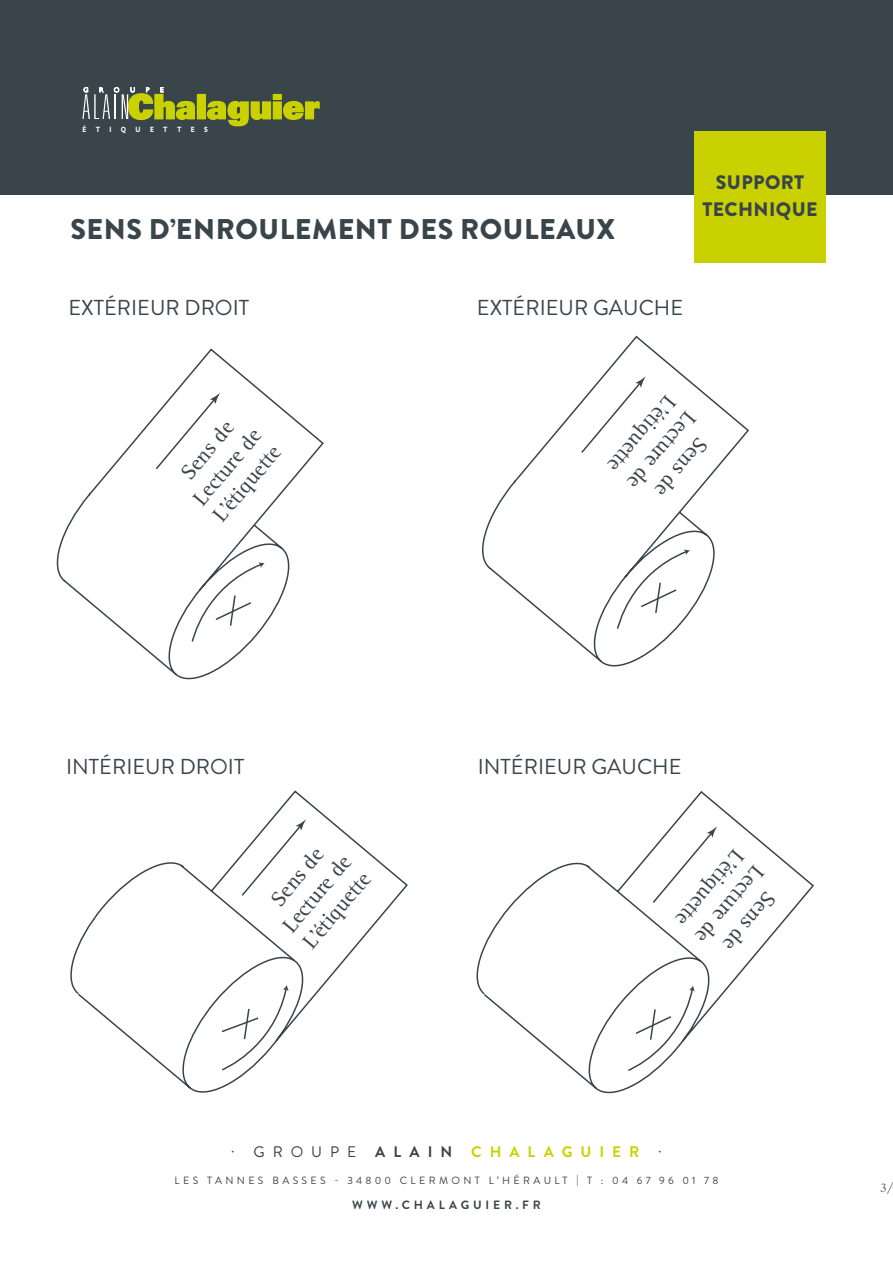
<style>
.page{position:relative;width:893px;height:1263px;background:#fff}
.page>*{position:absolute;margin:0;border:0;box-sizing:border-box;transform-origin:0 0}
.t1{font:900 28.5px "Brandon Grotesque";letter-spacing:.02em;color:#39444b}
.t2{font:21.6px/26px "Rotis Serif";color:#39444b;text-align:center}
.t3{font:21.6px "Brandon Grotesque";color:#39444b}
.t4{font:900 19.5px/26.5px "Brandon Grotesque";letter-spacing:.02em;color:#39444b;text-align:center}
.t5{font:700 15.3px "Brandon Grotesque";letter-spacing:.52em;color:#c9d200}
.t6{font:13.5px "Centaur";color:#39444b}
.t7{font:700 12px "Brandon Grotesque";color:#39444b}
.t8{font:10.5px "Brandon Grotesque";letter-spacing:.32em;color:#39444b}
.t9{font:700 7.65px "Gill Sans";letter-spacing:1.535em;color:#fff;scale:.8 1}
.s1{font-weight:400;color:#39444b}
.s2{color:#39444b}
</style>
<div class="page">
<div style="left:0;top:0;width:893px;height:195px;background:#39444b"></div>
<div style="left:197px;top:94px;width:9px;height:25px;background:#c9d200"></div>
<svg style="left:207px;top:94px;width:113px;height:32px"></svg>
<svg style="left:82px;top:87px;width:113px;height:33px"></svg>
<div style="left:694px;top:131px;width:132px;height:132px;background:#c9d200"></div>
<svg style="left:56px;top:348px;width:268px;height:332px"></svg>
<svg style="left:210px;top:393px;width:10px;height:11px"></svg>
<svg style="left:191px;top:562px;width:74px;height:81px"></svg>
<svg style="left:482px;top:335px;width:267px;height:332px"></svg>
<svg style="left:616px;top:549px;width:74px;height:81px"></svg>
<svg style="left:169px;top:790px;width:239px;height:303px"></svg>
<svg style="left:70px;top:819px;width:236px;height:252px"></svg>
<svg style="left:485px;top:791px;width:329px;height:303px"></svg>
<svg style="left:627px;top:985px;width:68px;height:87px"></svg>
<svg style="left:476px;top:855px;width:116px;height:141px"></svg>
<svg style="left:580px;top:376px;width:66px;height:78px"></svg>
<svg style="left:651px;top:826px;width:66px;height:78px"></svg>
<p class="t9" style="left:82px;top:125px;width:158px">ÉTIQUETTES</p>
<h1 class="t1" style="left:70px;top:209px;width:546px">SENS D’EN ROULEMENT DES ROULEAUX</h1>
<p class="t4" style="left:702px;top:169px;width:117px">SUPPORT<br>TECHNIQUE</p>
<p class="t3" style="left:68px;top:292px;width:182px">EXTÉRIEUR DROIT</p>
<p class="t3" style="left:477px;top:292px;width:208px">EXTÉRIEUR GAUCHE</p>
<p class="t2" style="left:168px;top:478px;width:94px;rotate:-50deg">Sens de<br>Lecture de<br>L’étiquette</p>
<p class="t2" style="left:721px;top:439px;width:94px;rotate:130deg">Sens de<br>Lecture de<br>L’étiquette</p>
<p class="t3" style="left:66px;top:751px;width:180px">INTÉRIEUR DROIT</p>
<p class="t2" style="left:258px;top:904px;width:94px;rotate:-50deg">Sens de<br>Lecture de<br>L’étiquette</p>
<p class="t3" style="left:478px;top:751px;width:205px">INTÉRIEUR GAUCHE</p>
<p class="t2" style="left:789px;top:893px;width:94px;rotate:130deg">Sens de<br>Lecture de<br>L’étiquette</p>
<p class="t5" style="left:231px;top:1141px;width:432px"><span class="s1">· GROUPE</span> <span class="s2">ALAIN</span> CHALAGUIER <span class="s1">·</span></p>
<p class="t8" style="left:175px;top:1173px;width:545px">LE S TANNE S BASSE S - 34800 CLER MONT L’HÉR AU LT | T : 04 67 96 01 78</p>
<p class="t7" style="left:352px;top:1197px;width:62px">WWW.CHALAGUIER</p>
<p class="t7" style="left:516px;top:1197px;width:25px">.FR</p>
<p class="t6" style="left:880px;top:1181px;width:15px">3/</p>
</div>
